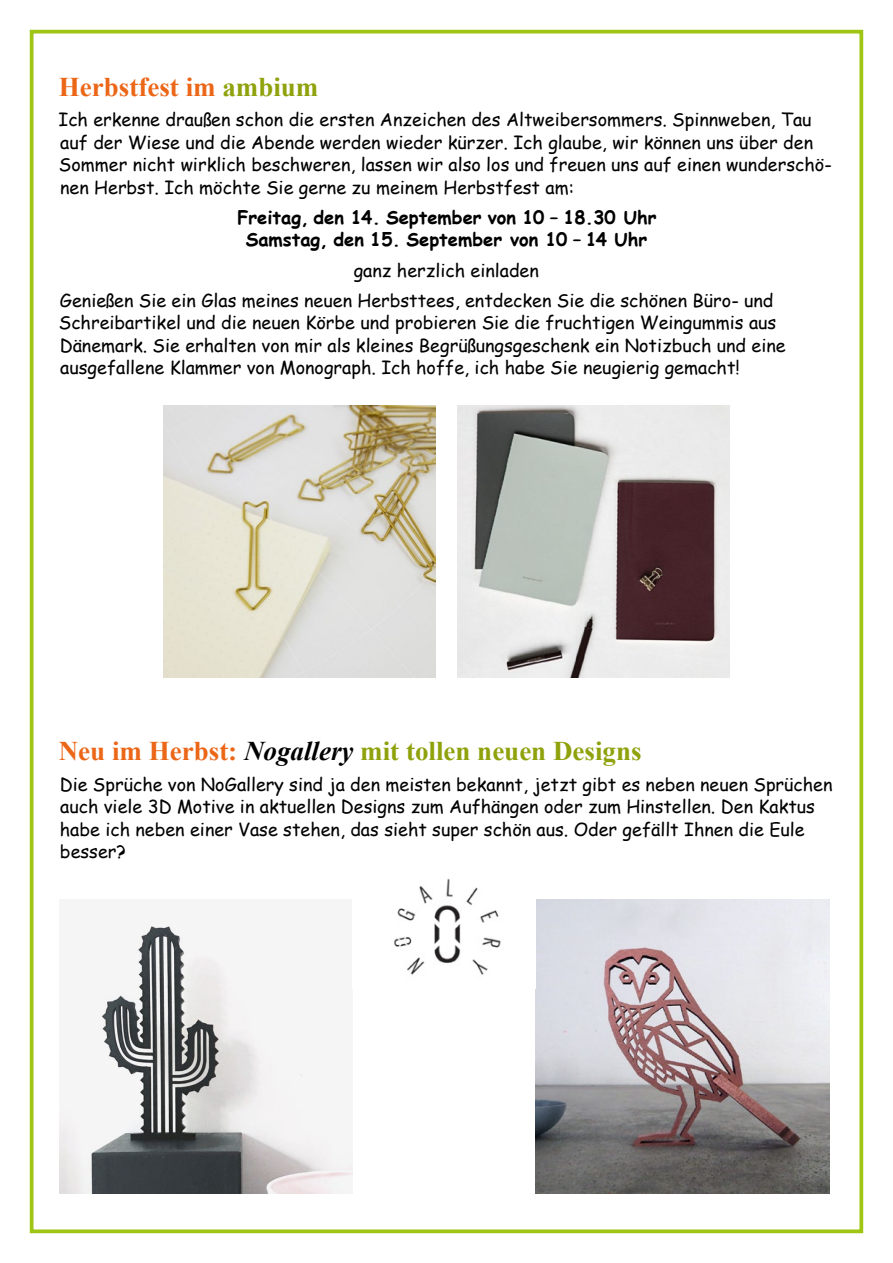
<style>
.page{position:relative;width:893px;height:1263px;background:#fff}
.page>*{position:absolute;margin:0;border:0;box-sizing:border-box;transform-origin:0 0}
.t1{font:700 27px "Times New Roman";color:#8fa10b}
.t2{font:700 27px "Times New Roman";color:#ec6617}
.t3{font:700 18.3px/22.5px "Comic Sans MS";color:#000;text-align:center}
.t4{font:18px/22.5px "Comic Sans MS";color:#000}
.s1{color:#8fa10b}
.s2{color:#ec6617}
.s3{font-style:italic;color:#000}
</style>
<div class="page">
<div style="left:30px;top:30px;width:833px;height:1203px;border:4px solid #9fc515"></div>
<img style="left:164px;top:405px;width:272px;height:272px">
<img style="left:457px;top:405px;width:272px;height:272px">
<img style="left:60px;top:925px;width:293px;height:268px">
<img style="left:536px;top:900px;width:293px;height:293px">
<img style="left:394px;top:878px;width:107px;height:97px">
<h1 class="t2" style="left:59px;top:68px;width:261px">Herbstfest im <span class="s1">ambium</span></h1>
<p class="t4" style="left:59px;top:108px;width:775px">Ich erkenne draußen schon die ersten Anzeichen des Altweibersommers. Spinnweben, Tau auf der Wiese und die Abende werden wieder kürzer. Ich glaube, wir können uns über den Sommer nicht wirklich beschweren, lassen wir also los und freuen uns auf einen wunderschö&shy;nen Herbst. Ich möchte Sie gerne zu meinem Herbstfest am:</p>
<p class="t3" style="left:237px;top:205px;width:421px">Freitag, den 14. September von 10 – 18.30 Uhr<br>Samstag, den 15. September von 10 – 14 Uhr</p>
<p class="t4" style="left:60px;top:254px;width:715px;line-height:30.2px;text-indent:294px">ganz herzlich einladen<br>Genießen Sie ein Glas meines neuen Herbsttees, entdecken Sie die schönen Büro- und</p>
<p class="t4" style="left:59px;top:311px;width:728px">Schreibartikel und die neuen Körbe und probieren Sie die fruchtigen Weingummis aus<br>Dänemark. Sie erhalten von mir als kleines Begrüßungsgeschenk ein Notizbuch und eine ausgefallene Klammer von Monograph. Ich hoffe, ich habe Sie neugierig gemacht!</p>
<h1 class="t1" style="left:59px;top:733px;width:584px"><span class="s2">Neu im Herbst:</span> <span class="s3">Nogallery</span> mit tollen neuen Designs</h1>
<p class="t4" style="left:60px;top:772px;width:774px">Die Sprüche von NoGallery sind ja den meisten bekannt, jetzt gibt es neben neuen Sprüchen auch viele 3D Motive in aktuellen Designs zum Aufhängen oder zum Hinstellen. Den Kaktus habe ich neben einer Vase stehen, das sieht super schön aus. Oder gefällt Ihnen die Eule besser?</p>
</div>
